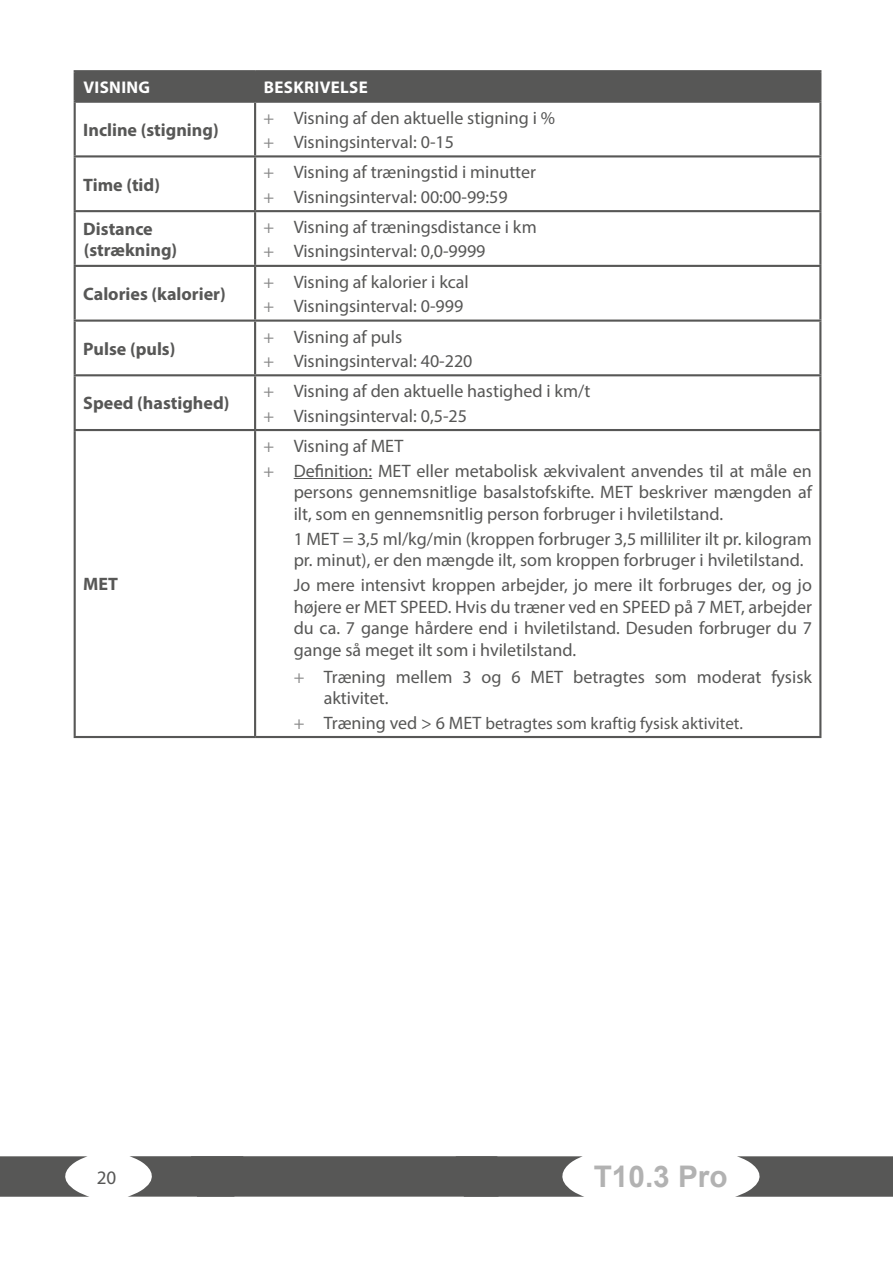
<style>
.page{position:relative;width:893px;height:1263px;background:#fff}
.page>*{position:absolute;margin:0;border:0;box-sizing:border-box;transform-origin:0 0}
.t1{font:700 29.7px "Arial";color:#b2b2b2}
.t2{font:19.05px "Myriad Pro";color:#575756}
.Text_Hinweise{font:18px/21.6px "Myriad Pro";color:#575756;text-align:justify}
.t3{font:700 18px/21.1px "Myriad Pro";color:#575756}
.t4{font:16.95px "Myriad Pro";color:#575756}
.t5{font:700 16.95px "Myriad Pro";letter-spacing:.02em;color:#fff}
.s1{color:#878787}
.s2{font-size:18px;color:#878787}
.s3{font-size:18px}
</style>
<div class="page">
<svg style="left:0;top:1156px;width:89px;height:41px"></svg>
<svg style="left:735px;top:1156px;width:158px;height:41px;background:#6b6b6a"></svg>
<svg style="left:128px;top:1156px;width:456px;height:41px;background:#646463"></svg>
<div style="left:76px;top:72px;width:743px;height:29px;background:#575756"></div>
<hr style="left:74px;top:70px;width:181px;height:2px;background:#575756">
<hr style="left:74px;top:72px;width:2px;height:29px;background:#575756">
<hr style="left:74px;top:103px;width:2px;height:52px;background:#575756">
<hr style="left:74px;top:157px;width:2px;height:53px;background:#575756">
<hr style="left:74px;top:212px;width:2px;height:53px;background:#575756">
<hr style="left:74px;top:267px;width:2px;height:52px;background:#575756">
<hr style="left:74px;top:322px;width:2px;height:52px;background:#575756">
<hr style="left:74px;top:431px;width:2px;height:305px;background:#575756">
<hr style="left:74px;top:376px;width:2px;height:53px;background:#575756">
<hr style="left:255px;top:70px;width:566px;height:2px;background:#575756">
<hr style="left:254px;top:72px;width:2px;height:29px;background:#575756">
<hr style="left:819px;top:72px;width:2px;height:29px;background:#575756">
<hr style="left:255px;top:101px;width:566px;height:2px;background:#575756">
<hr style="left:254px;top:103px;width:2px;height:52px;background:#575756">
<hr style="left:819px;top:103px;width:2px;height:52px;background:#575756">
<hr style="left:255px;top:155px;width:566px;height:2px;background:#575756">
<hr style="left:254px;top:157px;width:2px;height:53px;background:#575756">
<hr style="left:819px;top:157px;width:2px;height:53px;background:#575756">
<hr style="left:255px;top:210px;width:566px;height:2px;background:#575756">
<hr style="left:254px;top:212px;width:2px;height:53px;background:#575756">
<hr style="left:819px;top:212px;width:2px;height:53px;background:#575756">
<hr style="left:255px;top:265px;width:566px;height:2px;background:#575756">
<hr style="left:254px;top:267px;width:2px;height:52px;background:#575756">
<hr style="left:819px;top:267px;width:2px;height:52px;background:#575756">
<hr style="left:255px;top:319px;width:566px;height:3px;background:#575756">
<hr style="left:254px;top:322px;width:2px;height:52px;background:#575756">
<hr style="left:819px;top:322px;width:2px;height:52px;background:#575756">
<hr style="left:254px;top:431px;width:2px;height:305px;background:#575756">
<hr style="left:819px;top:431px;width:2px;height:305px;background:#575756">
<hr style="left:255px;top:374px;width:566px;height:2px;background:#575756">
<hr style="left:254px;top:376px;width:2px;height:53px;background:#575756">
<hr style="left:819px;top:376px;width:2px;height:53px;background:#575756">
<hr style="left:255px;top:429px;width:566px;height:2px;background:#575756">
<hr style="left:255px;top:736px;width:566px;height:2px;background:#575756">
<hr style="left:74px;top:101px;width:181px;height:2px;background:#575756">
<hr style="left:74px;top:155px;width:181px;height:2px;background:#575756">
<hr style="left:74px;top:210px;width:181px;height:2px;background:#575756">
<hr style="left:74px;top:265px;width:181px;height:2px;background:#575756">
<hr style="left:74px;top:319px;width:181px;height:3px;background:#575756">
<hr style="left:74px;top:374px;width:181px;height:2px;background:#575756">
<hr style="left:74px;top:736px;width:181px;height:2px;background:#575756">
<hr style="left:74px;top:429px;width:181px;height:2px;background:#575756">
<hr style="left:294px;top:478px;width:78px;height:1px;background:#575756">
<p class="t5" style="left:83px;top:76px;width:68px">VISNING</p>
<p class="t5" style="left:264px;top:76px;width:105px">BESKRIVELSE</p>
<p class="t3" style="left:83px;top:119px;width:137px">Incline (stigning)</p>
<p class="Text_Hinweise" style="left:264px;top:107px;width:293px"><span class="s1">+</span> Visning af den aktuelle stigning i %</p>
<p class="Text_Hinweise" style="left:264px;top:131px;width:192px"><span class="s1">+</span> Visningsinterval: 0-15</p>
<p class="t3" style="left:83px;top:173px;width:78px">Time (tid)</p>
<p class="Text_Hinweise" style="left:264px;top:161px;width:274px"><span class="s1">+</span> Visning af træningstid i minutter</p>
<p class="Text_Hinweise" style="left:264px;top:186px;width:246px"><span class="s1">+</span> Visningsinterval: 00:00-99:59</p>
<p class="t3" style="left:83px;top:217px;width:95px">Distance (strækning)</p>
<p class="Text_Hinweise" style="left:264px;top:216px;width:275px"><span class="s1">+</span> Visning af træningsdistance i km</p>
<p class="Text_Hinweise" style="left:264px;top:240px;width:223px"><span class="s1">+</span> Visningsinterval: 0,0-9999</p>
<p class="t3" style="left:83px;top:283px;width:144px">Calories (kalorier)</p>
<p class="t3" style="left:83px;top:337px;width:94px">Pulse (puls)</p>
<p class="t3" style="left:83px;top:392px;width:148px">Speed (hastighed)</p>
<p class="t3" style="left:83px;top:573px;width:36px">MET</p>
<p class="Text_Hinweise" style="left:264px;top:271px;width:207px"><span class="s1">+</span> Visning af kalorier i kcal</p>
<p class="Text_Hinweise" style="left:264px;top:295px;width:201px"><span class="s1">+</span> Visningsinterval: 0-999</p>
<p class="Text_Hinweise" style="left:264px;top:325px;width:140px"><span class="s1">+</span> Visning af puls</p>
<p class="Text_Hinweise" style="left:264px;top:350px;width:210px"><span class="s1">+</span> Visningsinterval: 40-220</p>
<p class="Text_Hinweise" style="left:264px;top:380px;width:328px"><span class="s1">+</span> Visning af den aktuelle hastighed i km/t</p>
<p class="Text_Hinweise" style="left:264px;top:404px;width:205px"><span class="s1">+</span> Visningsinterval: 0,5-25</p>
<p class="Text_Hinweise" style="left:264px;top:435px;width:141px"><span class="s1">+</span> Visning af MET</p>
<p class="Text_Hinweise" style="left:294px;top:460px;width:520px;text-indent:-30px"><span class="s1">+</span> Definition: MET eller metabolisk ækvivalent anvendes til at måle en persons gennemsnitlige basalstofskifte. MET beskriver mængden af ilt, som en gennemsnitlig person forbruger i hviletilstand.</p>
<p class="Text_Hinweise" style="left:294px;top:527px;width:520px">1 MET = 3,5 ml/kg/min (kroppen forbruger 3,5 milliliter ilt pr. kilogram pr. minut), er den mængde ilt, som kroppen forbruger i hviletilstand.</p>
<p class="Text_Hinweise" style="left:294px;top:574px;width:520px">Jo mere intensivt kroppen arbejder, jo mere ilt forbruges der, og jo højere er MET SPEED. Hvis du træner ved en SPEED på 7 MET, arbejder du ca. 7 gange hårdere end i hviletilstand. Desuden forbruger du 7 gange så meget ilt som i hviletilstand.</p>
<p class="Text_Hinweise" style="left:324px;top:666px;width:490px;line-height:21.1px;text-indent:-30px"><span class="s1">+</span> Træning mellem 3 og 6 MET betragtes som moderat fysisk aktivitet.</p>
<p class="t4" style="left:294px;top:712px;width:451px"><span class="s2">+</span> <span class="s3">Træning ved &gt; 6 MET</span> betragtes som kraftig fysisk aktivitet.</p>
<p class="t2" style="left:97px;top:1166px;width:21px">20</p>
<h1 class="t1" style="left:594px;top:1155px;width:135px">T10.3 Pro</h1>
</div>
